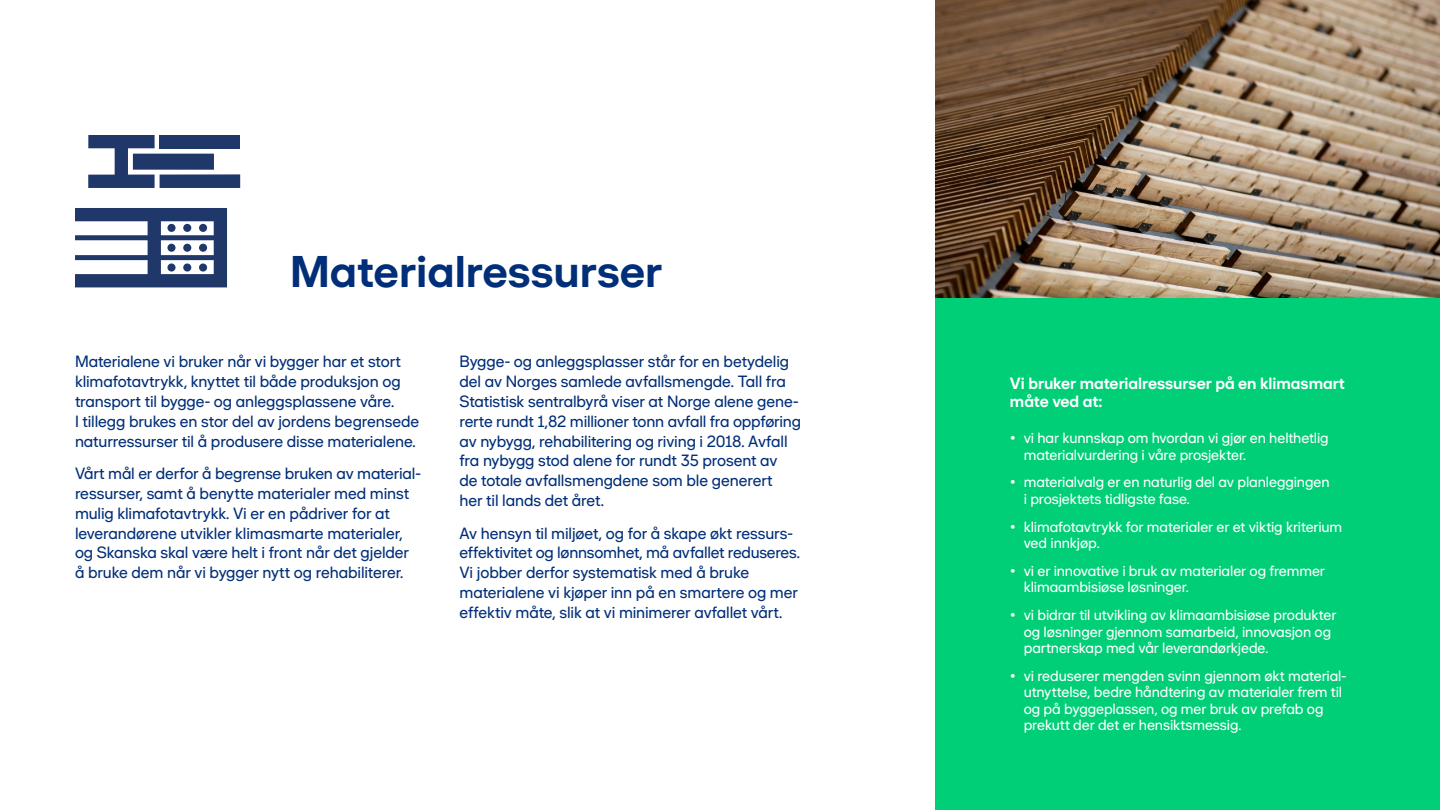
<style>
.page{position:relative;width:1440px;height:810px;background:#fff}
.page>*{position:absolute;margin:0;border:0;box-sizing:border-box;transform-origin:0 0}
.t1{font:700 45px "Shape Sans";color:#002e78}
.t2{font:16.5px/19.8px "Shape Sans";letter-spacing:-.01em;color:#002e78}
.t3{font:700 16.5px/18px "Shape Sans";letter-spacing:-.005em;color:#fff}
.t4{font:15px/16.5px "Shape Sans";letter-spacing:-.005em;color:#fff}
</style>
<div class="page">
<div style="left:935px;top:298px;width:505px;height:512px;background:#00cf77"></div>
<img style="left:935px;top:0;width:505px;height:298px">
<svg style="left:75px;top:208px;width:152px;height:79px"></svg>
<svg style="left:88px;top:135px;width:126px;height:53px"></svg>
<div style="left:160px;top:135px;width:80px;height:13px;background:#203769"></div>
<div style="left:160px;top:174px;width:80px;height:14px;background:#203769"></div>
<h1 class="t1" style="left:290px;top:245px;width:374px">Materialressurser</h1>
<p class="t2" style="left:75px;top:351px;width:346px">Materialene vi bruker når vi bygger har et stort klimafotavtrykk, knyttet til både produksjon og transport til bygge- og anleggsplassene våre.<br>I tillegg brukes en stor del av jordens begrensede naturressurser til å produsere disse materialene.</p>
<p class="t2" style="left:75px;top:463px;width:346px">Vårt mål er derfor å begrense bruken av material&shy;ressurser, samt å benytte materialer med minst mulig klimafotavtrykk. Vi er en pådriver for at leverandørene utvikler klimasmarte materialer, og Skanska skal være helt i front når det gjelder å bruke dem når vi bygger nytt og rehabiliterer.</p>
<p class="t2" style="left:460px;top:351px;width:343px">Bygge- og anleggsplasser står for en betydelig del av Norges samlede avfallsmengde. Tall fra Statistisk sentralbyrå viser at Norge alene gene&shy;rerte rundt 1,82 millioner tonn avfall fra oppføring av nybygg, rehabilitering og riving i 2018. Avfall fra nybygg stod alene for rundt 35 prosent av<br>de totale avfallsmengdene som ble generert<br>her til lands det året.</p>
<p class="t2" style="left:460px;top:523px;width:342px">Av hensyn til miljøet, og for å skape økt ressurs&shy;effektivitet og lønnsomhet, må avfallet reduseres.<br>Vi jobber derfor systematisk med å bruke materialene vi kjøper inn på en smartere og mer effektiv måte, slik at vi minimerer avfallet vårt.</p>
<p class="t3" style="left:1010px;top:374px;width:337px">Vi bruker materialressurser på en klimasmart måte ved at:</p>
<p class="t4" style="left:1024px;top:429px;width:307px;text-indent:-14px">• vi har kunnskap om hvordan vi gjør en helthetlig materialvurdering i våre prosjekter.</p>
<p class="t4" style="left:1024px;top:474px;width:307px;text-indent:-14px">• materialvalg er en naturlig del av planleggingen i prosjektets tidligste fase.</p>
<p class="t4" style="left:1024px;top:518px;width:320px;text-indent:-14px">• klimafotavtrykk for materialer er et viktig kriterium ved innkjøp.</p>
<p class="t4" style="left:1024px;top:562px;width:303px;text-indent:-14px">• vi er innovative i bruk av materialer og fremmer klimaambisiøse løsninger.</p>
<p class="t4" style="left:1024px;top:606px;width:314px;text-indent:-14px">• vi bidrar til utvikling av klimaambisiøse produkter og løsninger gjennom samarbeid, innovasjon og partnerskap med vår leverandørkjede.</p>
<p class="t4" style="left:1024px;top:667px;width:323px;text-indent:-14px">• vi reduserer mengden svinn gjennom økt material&shy;utnyttelse, bedre håndtering av materialer frem til og på byggeplassen, og mer bruk av prefab og prekutt der det er hensiktsmessig.</p>
</div>
